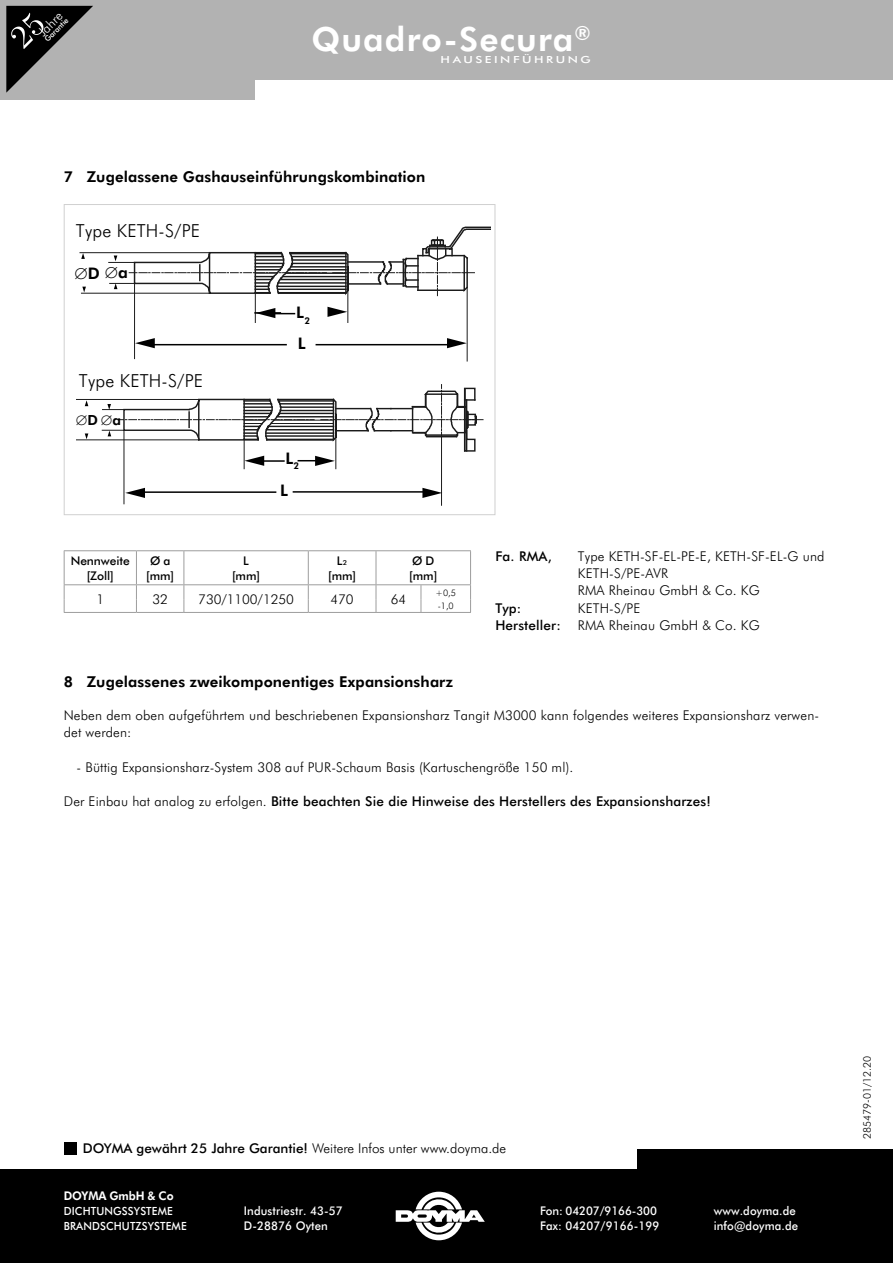
<style>
.page{position:relative;width:893px;height:1263px;background:#fff}
.page>*{position:absolute;margin:0;border:0;box-sizing:border-box;transform-origin:0 0}
.t1{font:700 33.45px "Futura BT";letter-spacing:.035em;color:#fff}
.t2{font:300 18px "Futura BT";letter-spacing:.01em;color:#000}
.t3{font:700 15.9px/30.5px "Futura BT";color:#000}
.t4{font:700 15px "Futura BT";letter-spacing:.01em;color:#000}
.t5{font:700 13.95px "Futura BT";color:#000}
.t6{font:300 13.5px/17.2px "Futura BT";letter-spacing:.01em;color:#000}
.t7{font:500 13.5px "Futura BT";letter-spacing:.01em;color:#000}
.t8{font:300 13.05px "Futura BT";color:#fff}
.t9{font:500 12px/15px "Futura BT";letter-spacing:.01em;color:#fff;scale:.95 1}
.t10{font:500 12px/15px "Futura BT";letter-spacing:-.005em;color:#000;text-align:center}
.t11{font:700 12px "Futura BT";letter-spacing:-.005em;color:#fff;scale:.95 1}
.t12{font:500 11.25px/15px "Futura BT";letter-spacing:.01em;color:#fff;scale:.95 1}
.t13{font:300 10.5px "Futura BT";letter-spacing:-.005em;color:#000}
.t14{font:500 9.75px "Futura BT";letter-spacing:.2em;color:#fff;scale:1.3 1}
.t15{font:300 9px/13.5px "Futura BT";color:#000}
.t16{font:500 7.65px "Futura BT";color:#fff}
.s1{font-weight:300}
.s2{font-weight:500}
</style>
<div class="page">
<div style="left:0;top:0;width:893px;height:80px;background:#b2b2b2"></div>
<div style="left:0;top:72px;width:254px;height:28px;background:#b2b2b2"></div>
<div style="left:638px;top:1149px;width:255px;height:44px;background:#000"></div>
<div style="left:0;top:1170px;width:893px;height:93px;background:#000"></div>
<svg style="left:396px;top:1192px;width:89px;height:48px"></svg>
<hr style="left:467px;top:287px;width:1px;height:74px;background:#1b1b1b">
<hr style="left:81px;top:293px;width:129px;height:1px;background:#1b1b1b">
<hr style="left:80px;top:252px;width:130px;height:1px;background:#1b1b1b">
<svg style="left:82px;top:287px;width:4px;height:5px"></svg>
<svg style="left:81px;top:253px;width:4px;height:6px"></svg>
<hr style="left:77px;top:440px;width:122px;height:1px;background:#1b1b1b">
<hr style="left:77px;top:399px;width:122px;height:1px;background:#1b1b1b">
<hr style="left:441px;top:436px;width:1px;height:69px;background:#1b1b1b">
<svg style="left:85px;top:433px;width:3px;height:6px"></svg>
<svg style="left:85px;top:400px;width:3px;height:6px"></svg>
<div style="left:64px;top:204px;width:431px;height:311px;border:1px solid #d0d0d0"></div>
<svg style="left:109px;top:226px;width:382px;height:133px"></svg>
<svg style="left:98px;top:385px;width:385px;height:119px"></svg>
<svg style="left:6px;top:6px;width:87px;height:87px"></svg>
<div style="left:64px;top:1142px;width:13px;height:12px;background:#000"></div>
<hr style="left:64px;top:551px;width:1px;height:33px;background:#9d9d9d">
<hr style="left:64px;top:550px;width:72px;height:1px;background:#9d9d9d">
<hr style="left:136px;top:550px;width:48px;height:1px;background:#9d9d9d">
<hr style="left:184px;top:550px;width:124px;height:1px;background:#9d9d9d">
<hr style="left:308px;top:550px;width:68px;height:1px;background:#9d9d9d">
<hr style="left:376px;top:550px;width:45px;height:1px;background:#9d9d9d">
<hr style="left:421px;top:550px;width:50px;height:1px;background:#9d9d9d">
<hr style="left:136px;top:551px;width:1px;height:33px;background:#9d9d9d">
<hr style="left:184px;top:551px;width:1px;height:33px;background:#9d9d9d">
<hr style="left:308px;top:551px;width:1px;height:33px;background:#9d9d9d">
<hr style="left:376px;top:551px;width:1px;height:33px;background:#9d9d9d">
<hr style="left:470px;top:551px;width:1px;height:33px;background:#9d9d9d">
<hr style="left:64px;top:584px;width:72px;height:1px;background:#9d9d9d">
<hr style="left:136px;top:584px;width:48px;height:1px;background:#9d9d9d">
<hr style="left:184px;top:584px;width:124px;height:1px;background:#9d9d9d">
<hr style="left:308px;top:584px;width:68px;height:1px;background:#9d9d9d">
<hr style="left:376px;top:584px;width:45px;height:1px;background:#9d9d9d">
<hr style="left:421px;top:584px;width:50px;height:1px;background:#9d9d9d">
<svg style="left:64px;top:585px;width:1px;height:27px"></svg>
<svg style="left:136px;top:585px;width:1px;height:27px"></svg>
<svg style="left:184px;top:585px;width:1px;height:27px"></svg>
<svg style="left:308px;top:585px;width:1px;height:27px"></svg>
<svg style="left:376px;top:585px;width:1px;height:27px"></svg>
<svg style="left:470px;top:585px;width:1px;height:27px"></svg>
<hr style="left:64px;top:612px;width:72px;height:1px;background:#9d9d9d">
<hr style="left:136px;top:612px;width:48px;height:1px;background:#9d9d9d">
<hr style="left:184px;top:612px;width:124px;height:1px;background:#9d9d9d">
<hr style="left:308px;top:612px;width:68px;height:1px;background:#9d9d9d">
<hr style="left:376px;top:612px;width:45px;height:1px;background:#9d9d9d">
<hr style="left:421px;top:612px;width:50px;height:1px;background:#9d9d9d">
<svg style="left:421px;top:585px;width:1px;height:27px"></svg>
<p class="t8" style="left:34px;top:28px;width:30px;rotate:-45deg">Jahre</p>
<p class="t16" style="left:43px;top:37px;width:31px;rotate:-45deg">Garantie</p>
<h1 class="t1" style="left:311px;top:16px;width:281px">Quadro-Secura<sup>®</sup></h1>
<p class="t14" style="left:441px;top:53px;width:117px">HAUSEINFÜHRUNG</p>
<p class="t4" style="left:64px;top:166px;width:363px">7 Zugelassene Gashauseinführungskombination</p>
<h2 class="t2" style="left:76px;top:218px;width:126px">Type KETH-S/PE</h2>
<p class="t3" style="left:74px;top:257px;width:55px">∅D ∅a</p>
<h2 class="t2" style="left:79px;top:369px;width:126px">Type KETH-S/PE</h2>
<p class="t5" style="left:76px;top:410px;width:46px">∅D ∅a</p>
<p class="t3" style="left:296px;top:296px;width:15px">L<sub>2<br></sub>L</p>
<p class="t3" style="left:280px;top:441px;width:21px;line-height:32.2px;text-indent:6px">L<sub>2<br></sub>L</p>
<p class="t10" style="left:71px;top:553px;width:61px">Nennweite [Zoll]</p>
<p class="t10" style="left:146px;top:553px;width:30px">Ø a [mm]</p>
<p class="t10" style="left:232px;top:553px;width:30px">L [mm]</p>
<p class="t10" style="left:328px;top:553px;width:30px">L2 [mm]</p>
<p class="t10" style="left:409px;top:553px;width:30px;text-align:left">Ø D [mm]</p>
<p class="t6" style="left:96px;top:590px;width:9px">1</p>
<p class="t6" style="left:152px;top:590px;width:17px">32</p>
<p class="t6" style="left:198px;top:590px;width:97px">730/1100/1250</p>
<p class="t6" style="left:331px;top:590px;width:25px">470</p>
<p class="t6" style="left:391px;top:590px;width:17px">64</p>
<p class="t15" style="left:436px;top:586px;width:22px">+0,5 -1,0</p>
<p class="t7" style="left:495px;top:546px;width:58px">Fa. RMA,</p>
<p class="t6" style="left:578px;top:547px;width:248px">Type KETH-SF-EL-PE-E, KETH-SF-EL-G und<br>KETH-S/PE-AVR<br>RMA Rheinau GmbH &amp; Co. KG</p>
<p class="t7" style="left:495px;top:598px;width:27px">Typ:</p>
<p class="t6" style="left:578px;top:599px;width:64px">KETH-S/PE</p>
<p class="t7" style="left:495px;top:615px;width:67px">Hersteller:</p>
<p class="t6" style="left:578px;top:616px;width:183px">RMA Rheinau GmbH &amp; Co. KG</p>
<p class="t4" style="left:64px;top:671px;width:391px">8 Zugelassenes zweikomponentiges Expansionsharz</p>
<p class="t6" style="left:64px;top:706px;width:757px">Neben dem oben aufgeführtem und beschriebenen Expansionsharz Tangit M3000 kann folgendes weiteres Expansionsharz verwen&shy;det werden:</p>
<p class="t6" style="left:77px;top:758px;width:498px">- Büttig Expansionsharz-System 308 auf PUR-Schaum Basis (Kartuschengröße 150 ml).</p>
<p class="t7" style="left:64px;top:792px;width:648px"><span class="s1">Der Einbau hat analog zu erfolgen.</span> Bitte beachten Sie die Hinweise des Herstellers des Expansionsharzes!</p>
<p class="t6" style="left:83px;top:1139px;width:425px"><span class="s2">DOYMA gewährt 25 Jahre Garantie!</span> Weitere Infos unter www.doyma.de</p>
<p class="t11" style="left:64px;top:1187px;width:117px">DOYMA GmbH &amp; Co</p>
<p class="t12" style="left:64px;top:1203px;width:131px">DICHTUNGSSYSTEME<br>BRANDSCHUTZSYSTEME</p>
<p class="t9" style="left:244px;top:1202px;width:106px">Industriestr. 43-57<br>D-28876 Oyten</p>
<p class="t9" style="left:714px;top:1203px;width:90px">www.doyma.de info@doyma.de</p>
<p class="t9" style="left:540px;top:1202px;width:127px">Fon: 04207/9166-300<br>Fax: 04207/9166-199</p>
<p class="t13" style="left:860px;top:1139px;width:84px;rotate:-90deg">285479-01/12.20</p>
</div>
